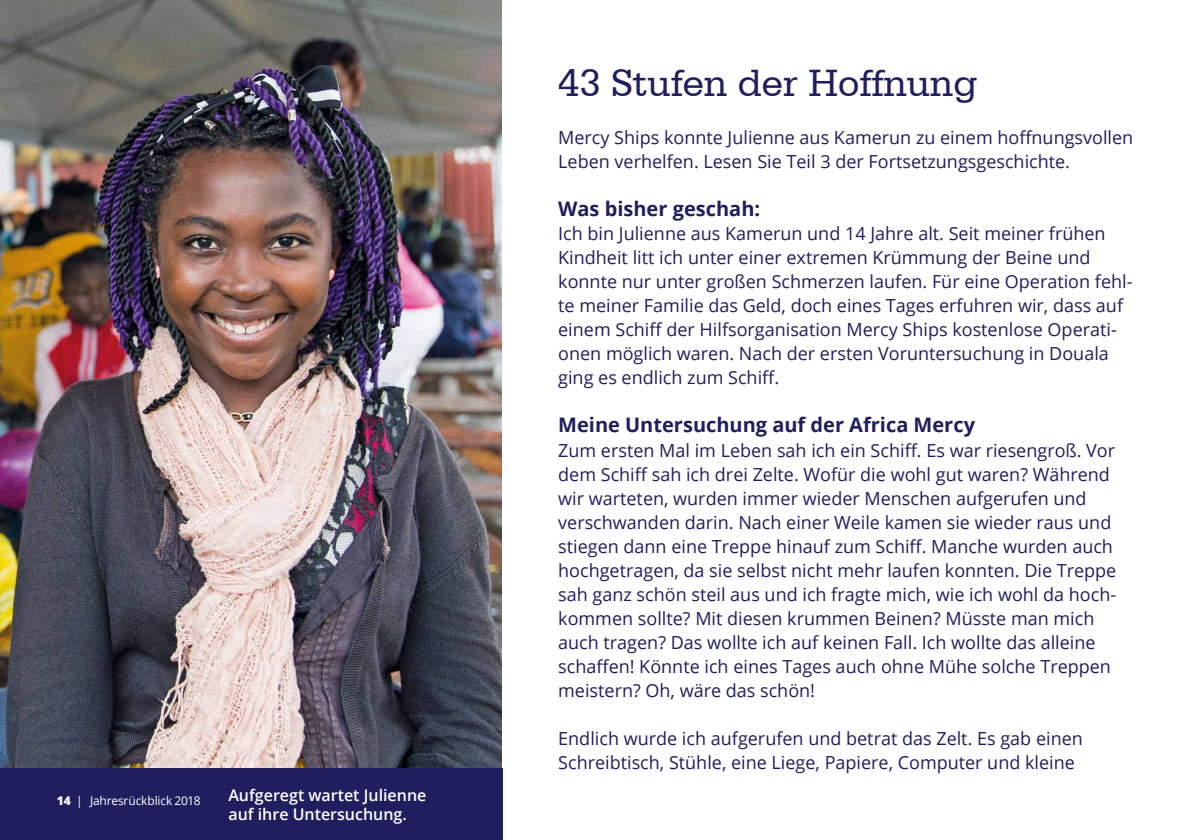
<style>
.page{position:relative;width:1191px;height:840px;background:#fff}
.page>*{position:absolute;margin:0;border:0;box-sizing:border-box;transform-origin:0 0}
.t1{font:40px "Serifa BT";color:#1f1e5e}
.t2{font:700 20px "Open Sans";color:#1f1e5e}
.t3{font:18px/24px "Open Sans";color:#1f1e5e}
.t4{font:600 16px/19.2px "Open Sans";color:#fff}
.t5{font:12px "Open Sans";letter-spacing:-.015em;color:#fff}
.s1{font-weight:800}
</style>
<div class="page">
<img style="left:0;top:0;width:501px;height:768px">
<div style="left:0;top:768px;width:502px;height:71px;background:#1f1e5e"></div>
<p class="t5" style="left:57px;top:792px;width:145px"><span class="s1">14</span> | Jahresrückblick 2018</p>
<p class="t4" style="left:228px;top:785px;width:199px">Aufgeregt wartet Julienne auf ihre Untersuchung.</p>
<h1 class="t1" style="left:558px;top:59px;width:420px">43 Stufen der Hoffnung</h1>
<p class="t3" style="left:558px;top:125px;width:576px">Mercy Ships konnte Julienne aus Kamerun zu einem hoffnungsvollen<br>Leben verhelfen. Lesen Sie Teil 3 der Fortsetzungsgeschichte.</p>
<p class="t2" style="left:558px;top:195px;width:203px">Was bisher geschah:</p>
<p class="t3" style="left:558px;top:221px;width:576px">Ich bin Julienne aus Kamerun und 14 Jahre alt. Seit meiner frühen Kindheit litt ich unter einer extremen Krümmung der Beine und konnte nur unter großen Schmerzen laufen. Für eine Operation fehl&shy;te meiner Familie das Geld, doch eines Tages erfuhren wir, dass auf einem Schiff der Hilfsorganisation Mercy Ships kostenlose Operati&shy;onen möglich waren. Nach der ersten Voruntersuchung in Douala ging es endlich zum Schiff.</p>
<p class="t2" style="left:558px;top:411px;width:418px">Meine Untersuchung auf der Africa Mercy</p>
<p class="t3" style="left:558px;top:437px;width:559px">Zum ersten Mal im Leben sah ich ein Schiff. Es war riesengroß. Vor dem Schiff sah ich drei Zelte. Wofür die wohl gut waren? Während wir warteten, wurden immer wieder Menschen aufgerufen und verschwanden darin. Nach einer Weile kamen sie wieder raus und stiegen dann eine Treppe hinauf zum Schiff. Manche wurden auch hochgetragen, da sie selbst nicht mehr laufen konnten. Die Treppe sah ganz schön steil aus und ich fragte mich, wie ich wohl da hoch&shy;kommen sollte? Mit diesen krummen Beinen? Müsste man mich auch tragen? Das wollte ich auf keinen Fall. Ich wollte das alleine schaffen! Könnte ich eines Tages auch ohne Mühe solche Treppen meistern? Oh, wäre das schön!</p>
<p class="t3" style="left:558px;top:725px;width:526px">Endlich wurde ich aufgerufen und betrat das Zelt. Es gab einen<br>Schreibtisch, Stühle, eine Liege, Papiere, Computer und kleine</p>
</div>
